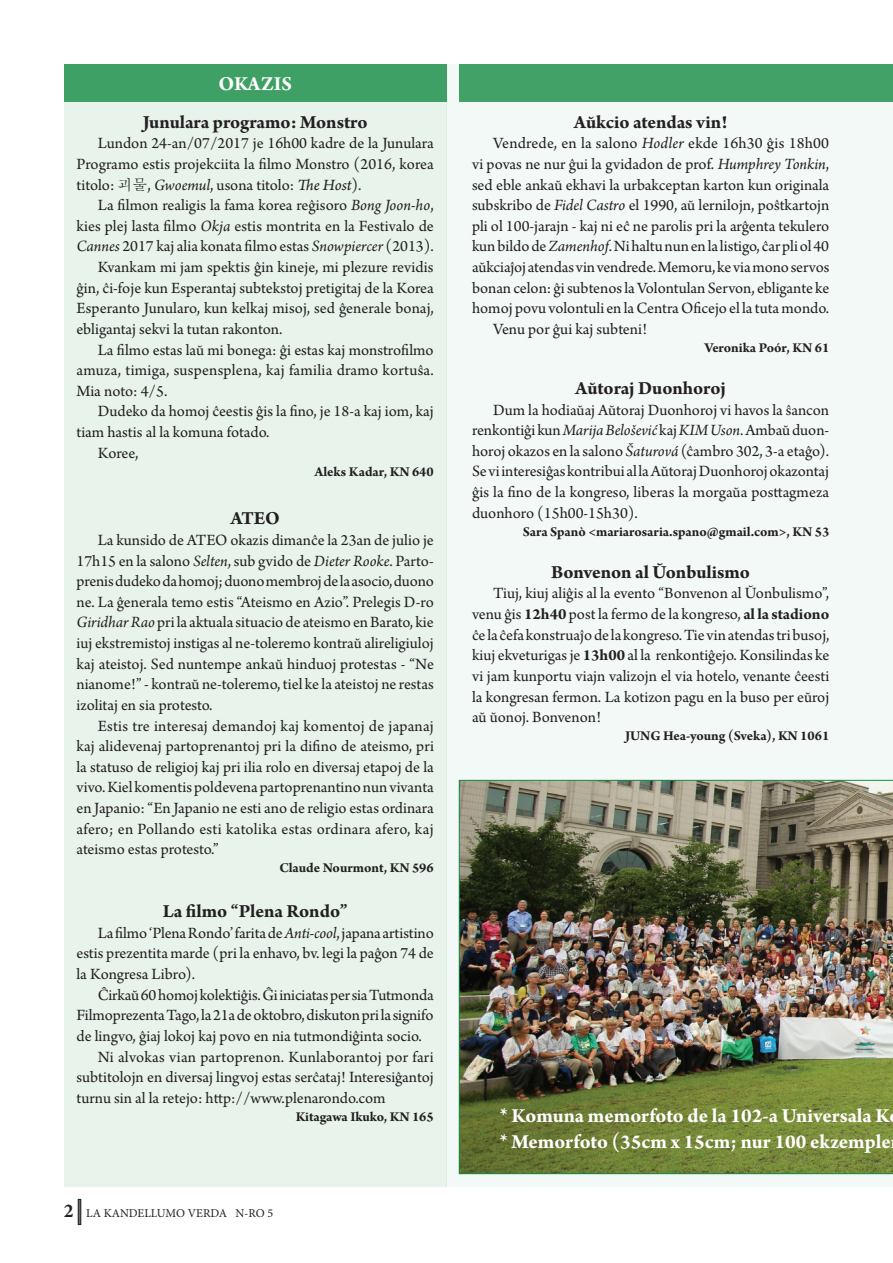
<style>
.page{position:relative;width:893px;height:1263px;background:#fff}
.page>*{position:absolute;margin:0;border:0;box-sizing:border-box;transform-origin:0 0}
.t1{font:700 21px/26.2px "Arno Pro";color:#fff}
.t2{font:700 19.5px "Arno Pro";letter-spacing:-.005em;color:#231f20}
.t3{font:16.5px/20.7px "Arno Pro";color:#231f20;text-align:justify}
.t4{font:700 14.25px "Arno Pro";letter-spacing:-.005em;color:#231f20}
.t5{font:12px "Minion Pro";color:#231f20}
.s1{font-family:"Batang";font-size:15px}
.s2{font-style:italic}
.s3{font-family:"Arno Pro Italic Sm Text"}
.s4{font-weight:700}
.s5{font-weight:700;font-size:19.5px}
</style>
<div class="page">
<div style="left:78px;top:1199px;width:3px;height:26px;border:1px solid #231f20"></div>
<div style="left:446px;top:64px;width:447px;height:1122px;background:#f3f9f6"></div>
<div style="left:459px;top:64px;width:434px;height:38px;background:#41a167"></div>
<div style="left:64px;top:64px;width:382px;height:1122px;background:#e8f3ec"></div>
<div style="left:64px;top:64px;width:382px;height:38px;background:#3fa065"></div>
<img style="left:459px;top:780px;width:434px;height:394px">
<p class="t1" style="left:218px;top:71px;width:75px">OKAZIS</p>
<p class="t2" style="left:143px;top:111px;width:226px">Junulara programo: Monstro</p>
<p class="t3" style="left:77px;top:134px;width:359px;text-indent:21px">Lundon 24-an/07/2017 je 16h00 kadre de la Junulara Programo estis projekciita la filmo Monstro (2016, korea titolo: <span class="s1">괴물</span>, <span class="s2">Gwoemul</span>, usona titolo: <span class="s3">The Host</span>).</p>
<p class="t3" style="left:98px;top:196px;width:338px">La filmon realigis la fama korea reĝisoro <span class="s2">Bong Joon-ho</span>,</p>
<p class="t3" style="left:77px;top:216px;width:359px">kies plej lasta filmo <span class="s2">Okja</span> estis montrita en la Festivalo de</p>
<p class="t3" style="left:77px;top:237px;width:359px"><span class="s2">Cannes</span> 2017 kaj alia konata filmo estas <span class="s2">Snowpiercer</span> (2013).</p>
<p class="t3" style="left:98px;top:258px;width:337px">Kvankam mi jam spektis ĝin kineje, mi plezure revidis</p>
<p class="t3" style="left:77px;top:278px;width:359px">ĝin, ĉi-foje kun Esperantaj subtekstoj pretigitaj de la Korea</p>
<p class="t3" style="left:77px;top:299px;width:359px">Esperanto Junularo, kun kelkaj misoj, sed ĝenerale bonaj,</p>
<p class="t3" style="left:77px;top:319px;width:207px">ebligantaj sekvi la tutan rakonton.</p>
<p class="t3" style="left:98px;top:340px;width:337px">La filmo estas laŭ mi bonega: ĝi estas kaj monstrofilmo</p>
<p class="t3" style="left:77px;top:361px;width:359px">amuza, timiga, suspensplena, kaj familia dramo kortuŝa.</p>
<p class="t3" style="left:77px;top:381px;width:92px">Mia noto: 4/5.</p>
<p class="t3" style="left:98px;top:402px;width:338px">Dudeko da homoj ĉeestis ĝis la fino, je 18-a kaj iom, kaj</p>
<p class="t3" style="left:77px;top:423px;width:194px">tiam hastis al la komuna fotado.</p>
<p class="t3" style="left:98px;top:443px;width:42px">Koree,</p>
<p class="t4" style="left:314px;top:463px;width:121px">Aleks Kadar, KN 640</p>
<p class="t2" style="left:230px;top:507px;width:51px">ATEO</p>
<p class="t3" style="left:77px;top:530px;width:359px;text-indent:21px">La kunsido de ATEO okazis dimanĉe la 23an de julio je 17h15 en la salono <span class="s2">Selten</span>, sub gvido de <span class="s2">Dieter Rooke</span>. Parto&shy;prenis dudeko da homoj; duono membroj de la asocio, duono ne. La ĝenerala temo estis “Ateismo en Azio”. Prelegis D-ro <span class="s2">Giridhar Rao</span> pri la aktuala situacio de ateismo en Barato, kie iuj ekstremistoj instigas al ne-toleremo kontraŭ alireligiuloj kaj ateistoj. Sed nuntempe ankaŭ hinduoj protestas - “Ne nianome!” - kontraŭ ne-toleremo, tiel ke la ateistoj ne restas izolitaj en sia protesto.</p>
<p class="t3" style="left:77px;top:716px;width:359px;text-indent:21px">Estis tre interesaj demandoj kaj komentoj de japanaj kaj alidevenaj partoprenantoj pri la difino de ateismo, pri la statuso de religioj kaj pri ilia rolo en diversaj etapoj de la vivo. Kiel komentis poldevena partoprenantino nun vivanta en Japanio: “En Japanio ne esti ano de religio estas ordinara afero; en Pollando esti katolika estas ordinara afero, kaj ateismo estas protesto.”</p>
<p class="t4" style="left:279px;top:860px;width:156px">Claude Nourmont, KN 596</p>
<p class="t2" style="left:163px;top:900px;width:186px">La filmo “Plena Rondo”</p>
<p class="t3" style="left:77px;top:923px;width:359px;text-indent:21px">La filmo ‘Plena Rondo’ farita de <span class="s2">Anti-cool</span>, japana artistino estis prezentita marde (pri la enhavo, bv. legi la paĝon 74 de la Kongresa Libro).</p>
<p class="t3" style="left:98px;top:985px;width:338px">Ĉirkaŭ 60 homoj kolektiĝis. Ĝi iniciatas per sia Tutmonda</p>
<p class="t3" style="left:77px;top:1006px;width:359px">Filmoprezenta Tago, la 21a de oktobro, diskuton pri la signifo</p>
<p class="t3" style="left:77px;top:1026px;width:347px">de lingvo, ĝiaj lokoj kaj povo en nia tutmondiĝinta socio.</p>
<p class="t3" style="left:98px;top:1047px;width:337px">Ni alvokas vian partoprenon. Kunlaborantoj por fari</p>
<p class="t3" style="left:77px;top:1068px;width:359px">subtitolojn en diversaj lingvoj estas serĉataj! Interesiĝantoj</p>
<p class="t3" style="left:77px;top:1088px;width:311px">turnu sin al la retejo: http://www.plenarondo.com</p>
<p class="t4" style="left:296px;top:1108px;width:140px">Kitagawa Ikuko, KN 165</p>
<p class="t1" style="left:500px;top:1104px;width:393px">* Komuna memorfoto de la 102-a Universala K * Memorfoto (35cm x 15cm; nur 100 ekzemple</p>
<p class="t2" style="left:574px;top:111px;width:155px">Aŭkcio atendas vin!</p>
<p class="t3" style="left:493px;top:134px;width:337px">Vendrede, en la salono <span class="s2">Hodler</span> ekde 16h30 ĝis 18h00</p>
<p class="t3" style="left:472px;top:154px;width:359px">vi povas ne nur ĝui la gvidadon de prof. <span class="s2">Humphrey Tonkin</span>,</p>
<p class="t3" style="left:472px;top:175px;width:359px">sed eble ankaŭ ekhavi la urbakceptan karton kun originala</p>
<p class="t3" style="left:472px;top:196px;width:359px">subskribo de <span class="s2">Fidel Castro</span> el 1990, aŭ lernilojn, poŝtkartojn</p>
<p class="t3" style="left:472px;top:216px;width:359px">pli ol 100-jarajn - kaj ni eĉ ne parolis pri la arĝenta tekulero</p>
<p class="t3" style="left:472px;top:237px;width:359px">kun bildo de <span class="s2">Zamenhof</span>. Ni haltu nun en la listigo, ĉar pli ol 40</p>
<p class="t3" style="left:472px;top:258px;width:359px">aŭkciaĵoj atendas vin vendrede. Memoru, ke via mono servos</p>
<p class="t3" style="left:472px;top:278px;width:359px">bonan celon: ĝi subtenos la Volontulan Servon, ebligante ke</p>
<p class="t3" style="left:472px;top:299px;width:359px">homoj povu volontuli en la Centra Oficejo el la tuta mondo.</p>
<p class="t3" style="left:493px;top:319px;width:155px">Venu por ĝui kaj subteni!</p>
<p class="t4" style="left:704px;top:339px;width:126px">Veronika Poór, KN 61</p>
<p class="t2" style="left:575px;top:377px;width:152px">Aŭtoraj Duonhoroj</p>
<p class="t3" style="left:472px;top:400px;width:359px;text-indent:21px">Dum la hodiaŭaj Aŭtoraj Duonhoroj vi havos la ŝancon renkontiĝi kun <span class="s2">Marija Belošević</span> kaj <span class="s2">KIM Uson</span>. Ambaŭ duon&shy;horoj okazos en la salono <span class="s2">Šaturová</span> (ĉambro 302, 3-a etaĝo).<br>Se vi interesiĝas kontribui al la Aŭtoraj Duonhoroj okazontaj ĝis la fino de la kongreso, liberas la morgaŭa posttagmeza duonhoro (15h00-15h30).</p>
<p class="t4" style="left:523px;top:523px;width:308px">Sara Spanò &lt;mariarosaria.spano@gmail.com&gt;, KN 53</p>
<p class="t2" style="left:551px;top:561px;width:200px">Bonvenon al Ŭonbulismo</p>
<p class="t3" style="left:472px;top:584px;width:359px;text-indent:21px">Tiuj, kiuj aliĝis al la evento “Bonvenon al Ŭonbulismo”, venu ĝis <span class="s4">12h40</span> post la fermo de la kongreso, <span class="s4">al la stadiono </span>ĉe la ĉefa konstruaĵo de la kongreso. Tie vin atendas tri busoj, kiuj ekveturigas je <span class="s4">13h00</span> al la renkontiĝejo. Konsilindas ke vi jam kunportu viajn valizojn el via hotelo, venante ĉeesti la kongresan fermon. La kotizon pagu en la buso per eŭroj aŭ ŭonoj. Bonvenon!</p>
<p class="t4" style="left:625px;top:727px;width:206px">JUNG Hea-young (Sveka), KN 1061</p>
<p class="t5" style="left:64px;top:1205px;width:211px"><span class="s5">2</span> LA KANDELLUMO VERDA N-RO 5</p>
</div>
